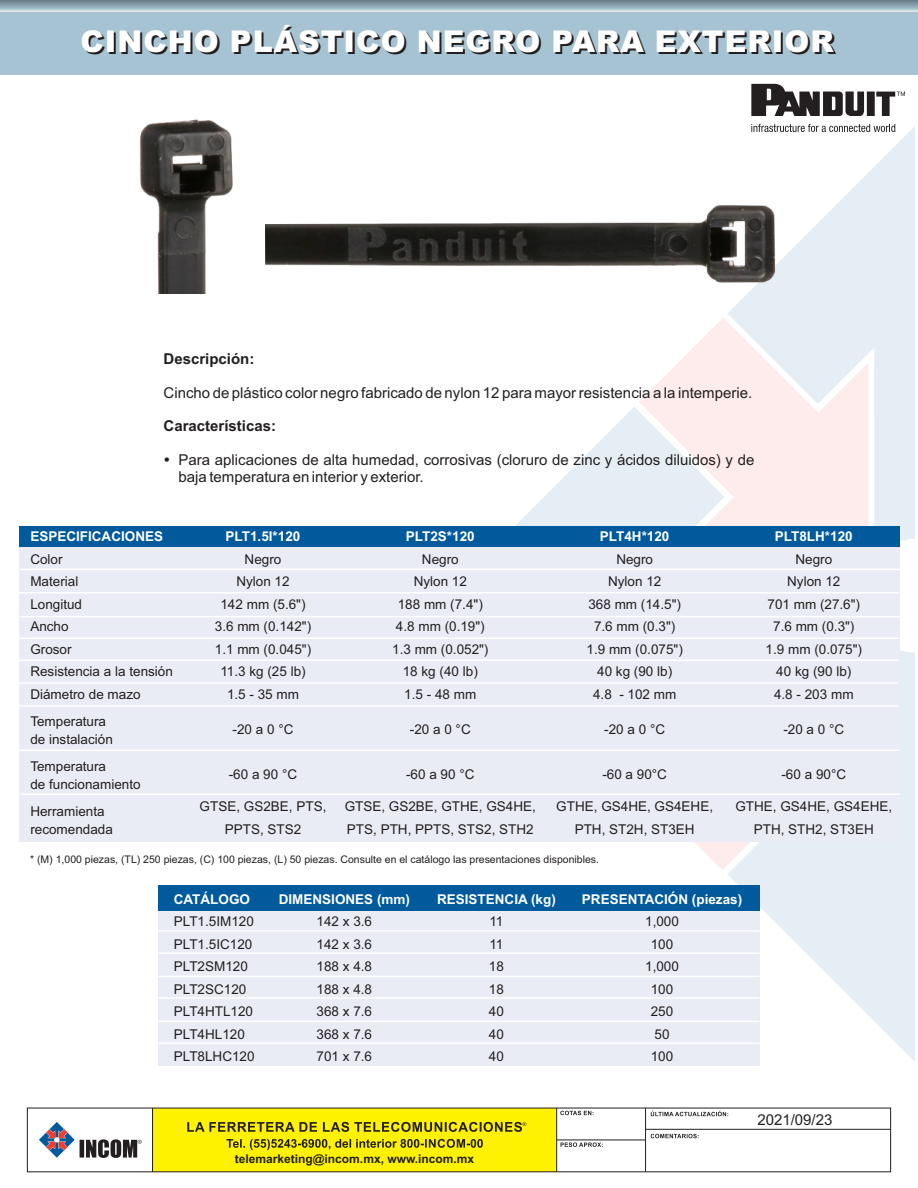
<style>
.page{position:relative;width:918px;height:1188px;background:#fff}
.page>*{position:absolute;margin:0;border:0;box-sizing:border-box;transform-origin:0 0}
.t1{font:900 30px "Arial";letter-spacing:.035em;color:#231f20}
.t2{font:15px/16.8px "Arial";color:#231f20}
.t3{font:700 15px "Arial";color:#231f20}
.t4{font:13.5px/26.7px "Arial";color:#231f20}
.t5{font:700 13.5px "Arial";color:#fff}
.t6{font:700 12px "Arial";color:#231f20}
.t7{font:10.5px "Arial";color:#231f20}
</style>
<div class="page">
<svg style="left:651px;top:1111px;width:77px;height:5px"></svg>
<div style="left:153px;top:1108px;width:404px;height:64px;background:#fff200"></div>
<hr style="left:152px;top:1108px;width:1px;height:64px;background:#231f20">
<hr style="left:556px;top:1108px;width:1px;height:64px;background:#231f20">
<hr style="left:645px;top:1108px;width:1px;height:64px;background:#231f20">
<hr style="left:646px;top:1129px;width:245px;height:1px;background:#231f20">
<hr style="left:557px;top:1140px;width:89px;height:1px;background:#231f20">
<svg style="left:560px;top:1111px;width:33px;height:4px"></svg>
<svg style="left:651px;top:1134px;width:48px;height:4px"></svg>
<svg style="left:561px;top:1142px;width:42px;height:5px"></svg>
<svg style="left:39px;top:1122px;width:103px;height:36px"></svg>
<svg style="left:226px;top:1139px;width:257px;height:11px"></svg>
<svg style="left:187px;top:1122px;width:339px;height:10px"></svg>
<div style="left:0;top:11px;width:918px;height:64px;background:#a5c3d2"></div>
<svg style="left:515px;top:126px;width:400px;height:936px"></svg>
<svg style="left:639px;top:317px;width:229px;height:209px;background:#f7eef0"></svg>
<svg style="left:638px;top:842px;width:230px;height:28px;fill:#e6eef5"></svg>
<svg style="left:0;top:0;width:918px;height:11px;background:#90a6b1"></svg>
<svg style="left:751px;top:124px;width:144px;height:8px"></svg>
<svg style="left:751px;top:84px;width:154px;height:32px"></svg>
<img style="left:266px;top:193px;width:519px;height:100px">
<img style="left:139px;top:119px;width:94px;height:175px">
<div style="left:20px;top:541px;width:880px;height:301px;background:#eaecf5"></div>
<div style="left:20px;top:526px;width:880px;height:21px;background:#005a9c"></div>
<hr style="left:20px;top:569px;width:880px;height:1px;background:#fff">
<hr style="left:19px;top:592px;width:880px;height:2px;background:#fff">
<hr style="left:20px;top:616px;width:880px;height:1px;background:#fff">
<hr style="left:19px;top:638px;width:881px;height:1px;background:#fff">
<hr style="left:19px;top:660px;width:880px;height:1px;background:#fff">
<hr style="left:18px;top:682px;width:880px;height:2px;background:#fff">
<hr style="left:19px;top:705px;width:880px;height:2px;background:#fff">
<hr style="left:19px;top:750px;width:881px;height:1px;background:#fff">
<hr style="left:20px;top:794px;width:880px;height:1px;background:#fff">
<div style="left:158px;top:904px;width:601px;height:161px;background:#eaecf5"></div>
<div style="left:158px;top:885px;width:601px;height:26px;background:#005a9c"></div>
<hr style="left:158px;top:930px;width:601px;height:2px;background:#fff">
<hr style="left:158px;top:952px;width:601px;height:2px;background:#fff">
<hr style="left:158px;top:976px;width:601px;height:1px;background:#fff">
<hr style="left:158px;top:997px;width:601px;height:2px;background:#fff">
<hr style="left:158px;top:1021px;width:601px;height:1px;background:#fff">
<hr style="left:159px;top:1043px;width:601px;height:1px;background:#fff">
<h1 class="t1" style="left:82px;top:32px;width:755px">CINCHO PLÁSTICO NEGRO PARA EXTERIOR</h1>
<p class="t3" style="left:164px;top:353px;width:92px">Descripción:</p>
<p class="t2" style="left:164px;top:386px;width:590px">Cincho de plástico color negro fabricado de nylon 12 para mayor resistencia a la intemperie.</p>
<p class="t3" style="left:164px;top:420px;width:114px">Características:</p>
<p class="t2" style="left:179px;top:453px;width:577px">Para aplicaciones de alta humedad, corrosivas (cloruro de zinc y ácidos diluidos) y de baja temperatura en interior y exterior.</p>
<p class="t5" style="left:30px;top:532px;width:134px">ESPECIFICACIONES</p>
<p class="t5" style="left:226px;top:532px;width:76px">PLT1.5I*120</p>
<p class="t5" style="left:406px;top:532px;width:70px">PLT2S*120</p>
<p class="t5" style="left:600px;top:532px;width:71px">PLT4H*120</p>
<p class="t5" style="left:775px;top:532px;width:79px">PLT8LH*120</p>
<p class="t4" style="left:30px;top:547px;width:34px">Color</p>
<p class="t4" style="left:245px;top:547px;width:38px">Negro</p>
<p class="t4" style="left:422px;top:547px;width:38px">Negro</p>
<p class="t4" style="left:616px;top:547px;width:38px">Negro</p>
<p class="t4" style="left:795px;top:547px;width:38px">Negro</p>
<p class="t4" style="left:30px;top:569px;width:50px">Material</p>
<p class="t4" style="left:236px;top:569px;width:55px">Nylon 12</p>
<p class="t4" style="left:414px;top:569px;width:55px">Nylon 12</p>
<p class="t4" style="left:608px;top:569px;width:55px">Nylon 12</p>
<p class="t4" style="left:787px;top:569px;width:55px">Nylon 12</p>
<p class="t4" style="left:30px;top:592px;width:53px">Longitud</p>
<p class="t4" style="left:220px;top:592px;width:87px">142 mm (5.6")</p>
<p class="t4" style="left:398px;top:592px;width:87px">188 mm (7.4")</p>
<p class="t4" style="left:588px;top:592px;width:94px">368 mm (14.5")</p>
<p class="t4" style="left:768px;top:592px;width:94px">701 mm (27.6")</p>
<p class="t4" style="left:30px;top:614px;width:40px">Ancho</p>
<p class="t4" style="left:215px;top:614px;width:98px">3.6 mm (0.142")</p>
<p class="t4" style="left:396px;top:614px;width:90px">4.8 mm (0.19")</p>
<p class="t4" style="left:594px;top:614px;width:83px">7.6 mm (0.3")</p>
<p class="t4" style="left:773px;top:614px;width:83px">7.6 mm (0.3")</p>
<p class="t4" style="left:30px;top:659px;width:144px">Resistencia a la tensión</p>
<p class="t4" style="left:220px;top:659px;width:87px">11.3 kg (25 lb)</p>
<p class="t4" style="left:403px;top:659px;width:77px">18 kg (40 lb)</p>
<p class="t4" style="left:597px;top:659px;width:77px">40 kg (90 lb)</p>
<p class="t4" style="left:776px;top:659px;width:77px">40 kg (90 lb)</p>
<p class="t4" style="left:30px;top:709px;width:77px">Temperatura</p>
<p class="t4" style="left:30px;top:637px;width:43px">Grosor</p>
<p class="t4" style="left:215px;top:637px;width:98px">1.1 mm (0.045")</p>
<p class="t4" style="left:392px;top:637px;width:98px">1.3 mm (0.052")</p>
<p class="t4" style="left:587px;top:637px;width:98px">1.9 mm (0.075")</p>
<p class="t4" style="left:766px;top:637px;width:98px">1.9 mm (0.075")</p>
<p class="t4" style="left:30px;top:682px;width:112px">Diámetro de mazo</p>
<p class="t4" style="left:227px;top:682px;width:74px">1.5 - 35 mm</p>
<p class="t4" style="left:404px;top:682px;width:74px">1.5 - 48 mm</p>
<p class="t4" style="left:593px;top:682px;width:85px">4.8 - 102 mm</p>
<p class="t4" style="left:774px;top:682px;width:81px">4.8 - 203 mm</p>
<p class="t4" style="left:30px;top:727px;width:84px">de instalación</p>
<p class="t4" style="left:233px;top:717px;width:62px">-20 a 0 °C</p>
<p class="t4" style="left:410px;top:717px;width:62px">-20 a 0 °C</p>
<p class="t4" style="left:604px;top:717px;width:62px">-20 a 0 °C</p>
<p class="t4" style="left:783px;top:717px;width:62px">-20 a 0 °C</p>
<p class="t4" style="left:30px;top:754px;width:77px">Temperatura</p>
<p class="t4" style="left:30px;top:772px;width:112px">de funcionamiento<br>Herramienta</p>
<p class="t4" style="left:229px;top:762px;width:70px">-60 a 90 °C</p>
<p class="t4" style="left:406px;top:762px;width:70px">-60 a 90 °C</p>
<p class="t4" style="left:602px;top:762px;width:66px">-60 a 90°C</p>
<p class="t4" style="left:781px;top:762px;width:66px">-60 a 90°C</p>
<p class="t4" style="left:200px;top:794px;width:128px">GTSE, GS2BE, PTS,</p>
<p class="t4" style="left:345px;top:794px;width:193px">GTSE, GS2BE, GTHE, GS4HE,</p>
<p class="t4" style="left:556px;top:794px;width:158px">GTHE, GS4HE, GS4EHE,</p>
<p class="t4" style="left:735px;top:794px;width:158px">GTHE, GS4HE, GS4EHE,</p>
<p class="t4" style="left:30px;top:817px;width:84px">recomendada</p>
<p class="t4" style="left:225px;top:817px;width:78px">PPTS, STS2</p>
<p class="t4" style="left:347px;top:817px;width:188px">PTS, PTH, PPTS, STS2, STH2</p>
<p class="t4" style="left:575px;top:817px;width:122px">PTH, ST2H, ST3EH</p>
<p class="t4" style="left:754px;top:817px;width:122px">PTH, STH2, ST3EH</p>
<p class="t7" style="left:30px;top:855px;width:570px">* (M) 1,000 piezas, (TL) 250 piezas, (C) 100 piezas, (L) 50 piezas. Consulte en el catálogo las presentaciones disponibles.</p>
<p class="t5" style="left:174px;top:894px;width:78px">CATÁLOGO</p>
<p class="t5" style="left:279px;top:894px;width:133px">DIMENSIONES (mm)</p>
<p class="t5" style="left:437px;top:894px;width:120px">RESISTENCIA (kg)</p>
<p class="t5" style="left:582px;top:894px;width:162px">PRESENTACIÓN (piezas)</p>
<p class="t4" style="left:174px;top:909px;width:82px">PLT1.5IM120</p>
<p class="t4" style="left:317px;top:909px;width:57px">142 x 3.6</p>
<p class="t4" style="left:489px;top:909px;width:16px">11</p>
<p class="t4" style="left:645px;top:909px;width:35px">1,000</p>
<p class="t4" style="left:174px;top:932px;width:80px">PLT1.5IC120</p>
<p class="t4" style="left:317px;top:932px;width:57px">142 x 3.6</p>
<p class="t4" style="left:489px;top:932px;width:16px">11</p>
<p class="t4" style="left:651px;top:932px;width:24px">100</p>
<p class="t4" style="left:174px;top:954px;width:76px">PLT2SM120</p>
<p class="t4" style="left:317px;top:954px;width:57px">188 x 4.8</p>
<p class="t4" style="left:489px;top:954px;width:17px">18</p>
<p class="t4" style="left:645px;top:954px;width:35px">1,000</p>
<p class="t4" style="left:174px;top:977px;width:74px">PLT2SC120</p>
<p class="t4" style="left:317px;top:977px;width:57px">188 x 4.8</p>
<p class="t4" style="left:489px;top:977px;width:17px">18</p>
<p class="t4" style="left:651px;top:977px;width:24px">100</p>
<p class="t4" style="left:174px;top:999px;width:81px">PLT4HTL120</p>
<p class="t4" style="left:317px;top:999px;width:57px">368 x 7.6</p>
<p class="t4" style="left:489px;top:999px;width:17px">40</p>
<p class="t4" style="left:651px;top:999px;width:24px">250</p>
<p class="t4" style="left:174px;top:1022px;width:73px">PLT4HL120</p>
<p class="t4" style="left:317px;top:1022px;width:57px">368 x 7.6</p>
<p class="t4" style="left:489px;top:1022px;width:17px">40</p>
<p class="t4" style="left:655px;top:1022px;width:17px">50</p>
<p class="t4" style="left:174px;top:1044px;width:82px">PLT8LHC120</p>
<p class="t4" style="left:317px;top:1044px;width:57px">701 x 7.6</p>
<p class="t4" style="left:489px;top:1044px;width:17px">40</p>
<p class="t4" style="left:651px;top:1044px;width:24px">100</p>
<p class="t6" style="left:235px;top:1154px;width:241px">telemarketing@incom.mx, www.incom.mx</p>
<p class="t2" style="left:757px;top:1112px;width:77px">2021/09/23</p>
</div>
